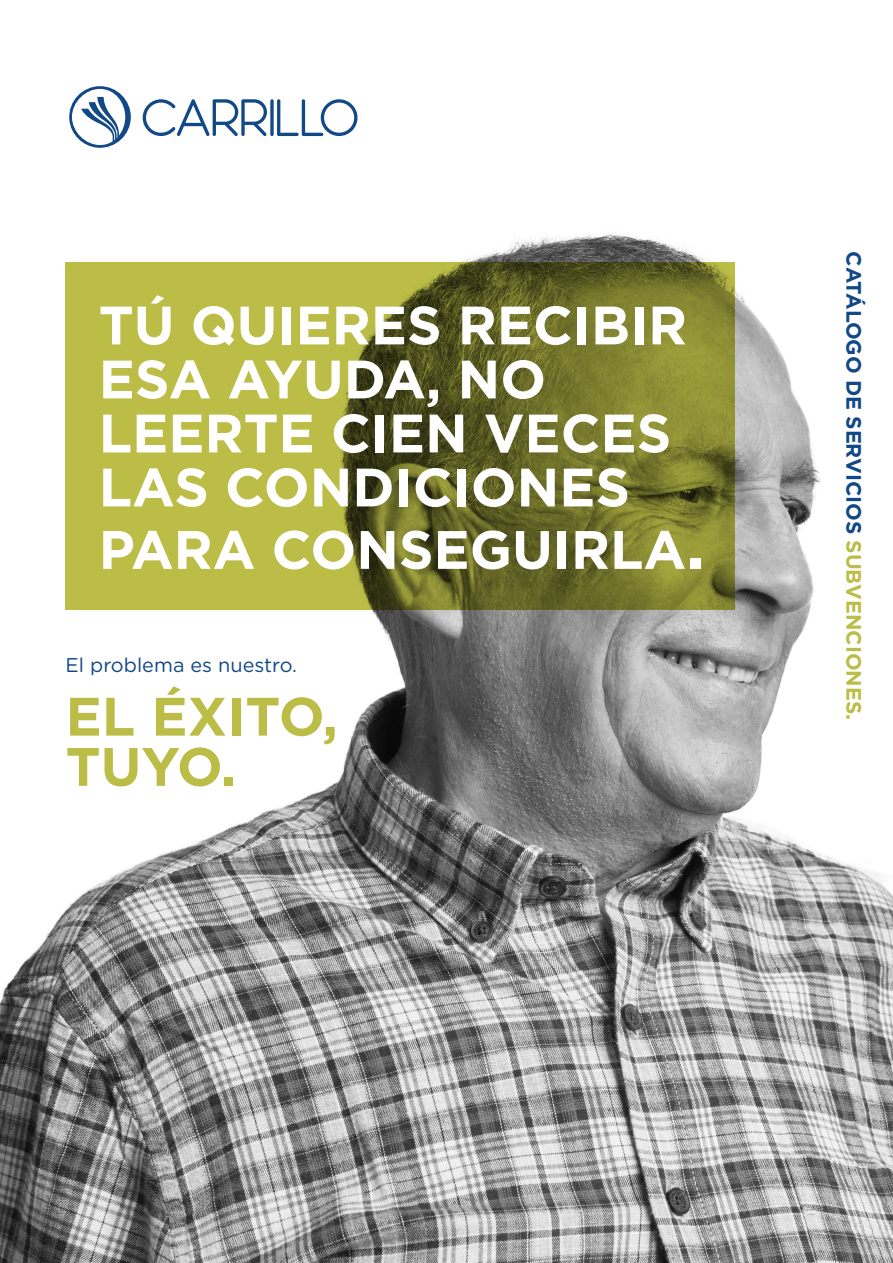
<style>
.page{position:relative;width:893px;height:1263px;background:#fff}
.page>*{position:absolute;margin:0;border:0;box-sizing:border-box;transform-origin:0 0}
.t1{font:700 54px/54px "Gotham";color:#fff}
.t2{font:700 54px/50.2px "Gotham";color:#bbbd47}
.t3{font:700 20.85px "Gotham";color:#114886}
.t4{font:19.95px "Gotham Rounded";color:#114886}
.s1{font-size:65.85px}
.s2{color:#bbbd47}
</style>
<div class="page">
<img style="left:0;top:233px;width:893px;height:1030px">
<svg style="left:66px;top:262px;width:669px;height:348px;background:#8e8f35"></svg>
<svg style="left:143px;top:99px;width:124px;height:37px"></svg>
<svg style="left:270px;top:99px;width:4px;height:37px"></svg>
<svg style="left:277px;top:99px;width:80px;height:37px"></svg>
<svg style="left:69px;top:86px;width:62px;height:62px"></svg>
<p class="t1" style="left:99px;top:298px;width:590px">TÚ QUIERES RECIBIR<br>ESA AYUDA, NO<br>LEERTE CIEN VECES<br>LAS CONDICIONES</p>
<p class="t1" style="left:99px;top:522px;width:608px">PARA CONSEGUIRLA<span class="s1">.</span></p>
<p class="t4" style="left:66px;top:651px;width:233px">El problema es nuestro.</p>
<p class="t2" style="left:66px;top:691px;width:274px">EL ÉXITO,<br>TUYO.</p>
<p class="t3" style="left:868px;top:251px;width:470px;rotate:90deg">CATÁLOGO DE SERVICIOS <span class="s2">SUBVENCIONES.</span></p>
</div>
